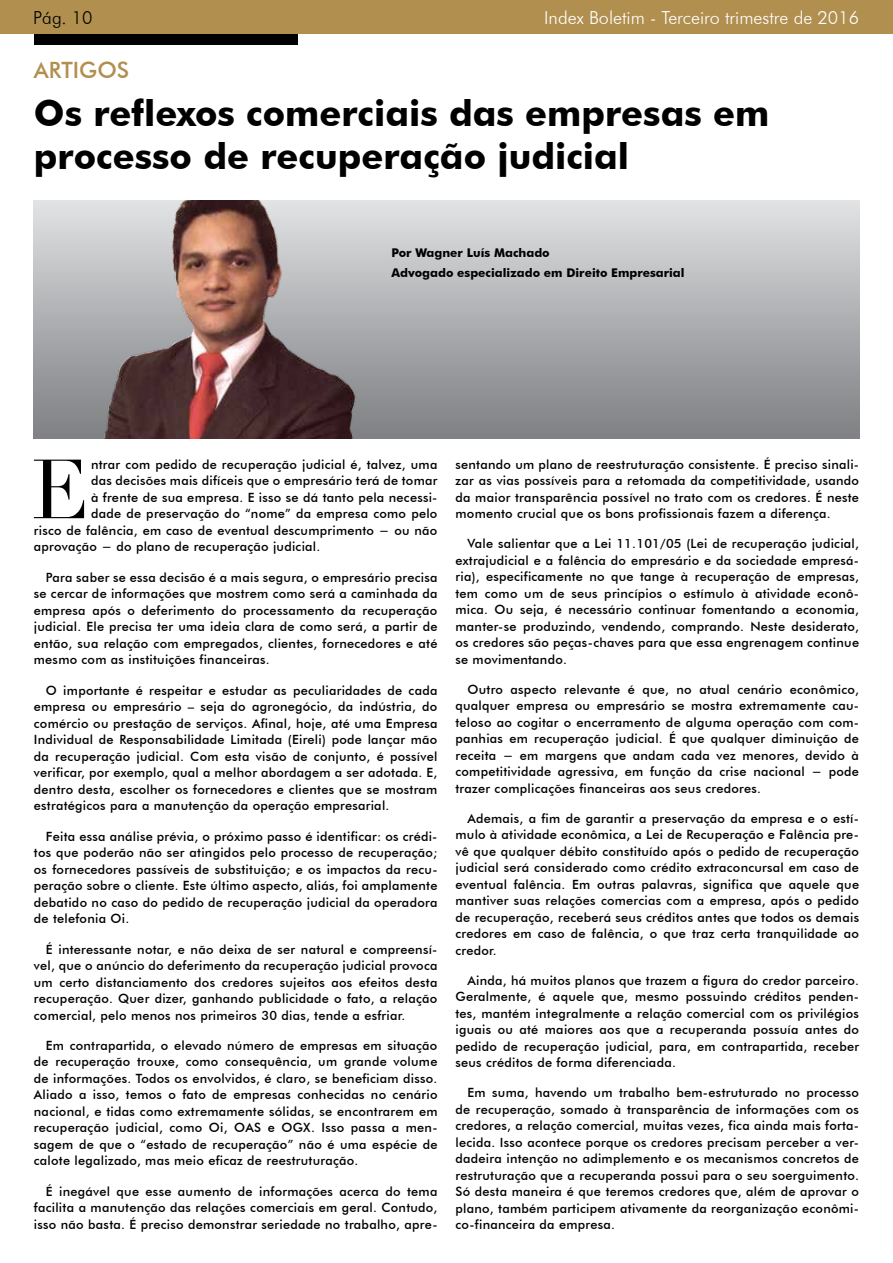
<style>
.page{position:relative;width:893px;height:1263px;background:#fff}
.page>*{position:absolute;margin:0;border:0;box-sizing:border-box;transform-origin:0 0}
.t1{font:82.2px "Didot";color:#000}
.t2{font:700 36px/43.2px "Futura BT";color:#000}
.t3{font:500 22.5px "Futura BT";color:#b18f4f}
.t4{font:300 18px "Futura BT";color:#fff}
.t5{font:300 18px "Futura BT";color:#000}
.t6{font:500 12.75px/16.5px "Futura BT";letter-spacing:.02em;color:#000;text-align:justify}
.t7{font:700 12px/20.4px "Futura BT";color:#000}
</style>
<div class="page">
<div style="left:0;top:0;width:893px;height:34px;background:#b18f4f"></div>
<div style="left:34px;top:34px;width:263px;height:11px;background:#000"></div>
<div style="left:34px;top:200px;width:825px;height:238px;background:linear-gradient(to bottom,#e0e2e3,#7d7f82)"></div>
<img style="left:57px;top:200px;width:308px;height:238px">
<h3 class="t5" style="left:33px;top:6px;width:61px">Pág. 10</h3>
<h3 class="t3" style="left:34px;top:56px;width:97px">ARTIGOS</h3>
<h3 class="t4" style="left:544px;top:6px;width:316px">Index Boletim - Terceiro trimestre de 2016</h3>
<h2 class="t2" style="left:34px;top:91px;width:737px">Os reflexos comerciais das empresas em processo de recuperação judicial</h2>
<p class="t7" style="left:391px;top:242px;width:295px">Por Wagner Luís Machado<br>Advogado especializado em Direito Empresarial</p>
<h1 class="t1" style="left:31px;top:440px;width:59px">E</h1>
<p class="t6" style="left:91px;top:456px;width:348px">ntrar com pedido de recuperação judicial é, talvez, uma</p>
<p class="t6" style="left:91px;top:472px;width:348px">das decisões mais difíceis que o empresário terá de tomar</p>
<p class="t6" style="left:91px;top:489px;width:348px">à frente de sua empresa. E isso se dá tanto pela necessi-</p>
<p class="t6" style="left:91px;top:505px;width:348px">dade de preservação do “nome” da empresa como pelo</p>
<p class="t6" style="left:34px;top:522px;width:405px">risco de falência, em caso de eventual descumprimento − ou não</p>
<p class="t6" style="left:34px;top:538px;width:288px">aprovação − do plano de recuperação judicial.</p>
<p class="t6" style="left:34px;top:569px;width:405px;text-indent:12px">Para saber se essa decisão é a mais segura, o empresário precisa se cercar de informações que mostrem como será a caminhada da empresa após o deferimento do processamento da recuperação judicial. Ele precisa ter uma ideia clara de como será, a partir de então, sua relação com empregados, clientes, fornecedores e até mesmo com as instituições financeiras.</p>
<p class="t6" style="left:34px;top:682px;width:405px;text-indent:12px">O importante é respeitar e estudar as peculiaridades de cada empresa ou empresário – seja do agronegócio, da indústria, do comércio ou prestação de serviços. Afinal, hoje, até uma Empresa Individual de Responsabilidade Limitada (Eireli) pode lançar mão da recuperação judicial. Com esta visão de conjunto, é possível verificar, por exemplo, qual a melhor abordagem a ser adotada. E, dentro desta, escolher os fornecedores e clientes que se mostram estratégicos para a manutenção da operação empresarial.</p>
<p class="t6" style="left:34px;top:828px;width:405px;text-indent:12px">Feita essa análise prévia, o próximo passo é identificar: os crédi&shy;tos que poderão não ser atingidos pelo processo de recuperação; os fornecedores passíveis de substituição; e os impactos da recu&shy;peração sobre o cliente. Este último aspecto, aliás, foi amplamente debatido no caso do pedido de recuperação judicial da operadora de telefonia Oi.</p>
<p class="t6" style="left:34px;top:941px;width:405px;text-indent:12px">É interessante notar, e não deixa de ser natural e compreensí&shy;vel, que o anúncio do deferimento da recuperação judicial provoca um certo distanciamento dos credores sujeitos aos efeitos desta recuperação. Quer dizer, ganhando publicidade o fato, a relação comercial, pelo menos nos primeiros 30 dias, tende a esfriar.</p>
<p class="t6" style="left:34px;top:1037px;width:405px;text-indent:12px">Em contrapartida, o elevado número de empresas em situação de recuperação trouxe, como consequência, um grande volume de informações. Todos os envolvidos, é claro, se beneficiam disso.<br>Aliado a isso, temos o fato de empresas conhecidas no cenário nacional, e tidas como extremamente sólidas, se encontrarem em recuperação judicial, como Oi, OAS e OGX. Isso passa a men&shy;sagem de que o “estado de recuperação” não é uma espécie de calote legalizado, mas meio eficaz de reestruturação.</p>
<p class="t6" style="left:34px;top:1183px;width:405px;text-indent:12px">É inegável que esse aumento de informações acerca do tema facilita a manutenção das relações comerciais em geral. Contudo, isso não basta. É preciso demonstrar seriedade no trabalho, apre-</p>
<p class="t6" style="left:455px;top:456px;width:405px">sentando um plano de reestruturação consistente. É preciso sinali&shy;zar as vias possíveis para a retomada da competitividade, usando da maior transparência possível no trato com os credores. É neste momento crucial que os bons profissionais fazem a diferença.</p>
<p class="t6" style="left:455px;top:535px;width:405px;text-indent:12px">Vale salientar que a Lei 11.101/05 (Lei de recuperação judicial, extrajudicial e a falência do empresário e da sociedade empresá&shy;ria), especificamente no que tange à recuperação de empresas, tem como um de seus princípios o estímulo à atividade econô&shy;mica. Ou seja, é necessário continuar fomentando a economia, manter-se produzindo, vendendo, comprando. Neste desiderato, os credores são peças-chaves para que essa engrenagem continue se movimentando.</p>
<p class="t6" style="left:455px;top:681px;width:405px;text-indent:12px">Outro aspecto relevante é que, no atual cenário econômico, qualquer empresa ou empresário se mostra extremamente cau&shy;teloso ao cogitar o encerramento de alguma operação com com&shy;panhias em recuperação judicial. É que qualquer diminuição de receita − em margens que andam cada vez menores, devido à competitividade agressiva, em função da crise nacional − pode trazer complicações financeiras aos seus credores.</p>
<p class="t6" style="left:455px;top:810px;width:405px;text-indent:12px">Ademais, a fim de garantir a preservação da empresa e o estí&shy;mulo à atividade econômica, a Lei de Recuperação e Falência pre&shy;vê que qualquer débito constituído após o pedido de recuperação judicial será considerado como crédito extraconcursal em caso de eventual falência. Em outras palavras, significa que aquele que mantiver suas relações comercias com a empresa, após o pedido de recuperação, receberá seus créditos antes que todos os demais credores em caso de falência, o que traz certa tranquilidade ao credor.</p>
<p class="t6" style="left:455px;top:972px;width:405px;text-indent:12px">Ainda, há muitos planos que trazem a figura do credor parceiro.<br>Geralmente, é aquele que, mesmo possuindo créditos penden&shy;tes, mantém integralmente a relação comercial com os privilégios iguais ou até maiores aos que a recuperanda possuía antes do pedido de recuperação judicial, para, em contrapartida, receber seus créditos de forma diferenciada.</p>
<p class="t6" style="left:455px;top:1084px;width:405px;text-indent:12px">Em suma, havendo um trabalho bem-estruturado no processo de recuperação, somado à transparência de informações com os credores, a relação comercial, muitas vezes, fica ainda mais forta&shy;lecida. Isso acontece porque os credores precisam perceber a ver&shy;dadeira intenção no adimplemento e os mecanismos concretos de restruturação que a recuperanda possui para o seu soerguimento.<br>Só desta maneira é que teremos credores que, além de aprovar o plano, também participem ativamente da reorganização econômi&shy;co-financeira da empresa.</p>
</div>
